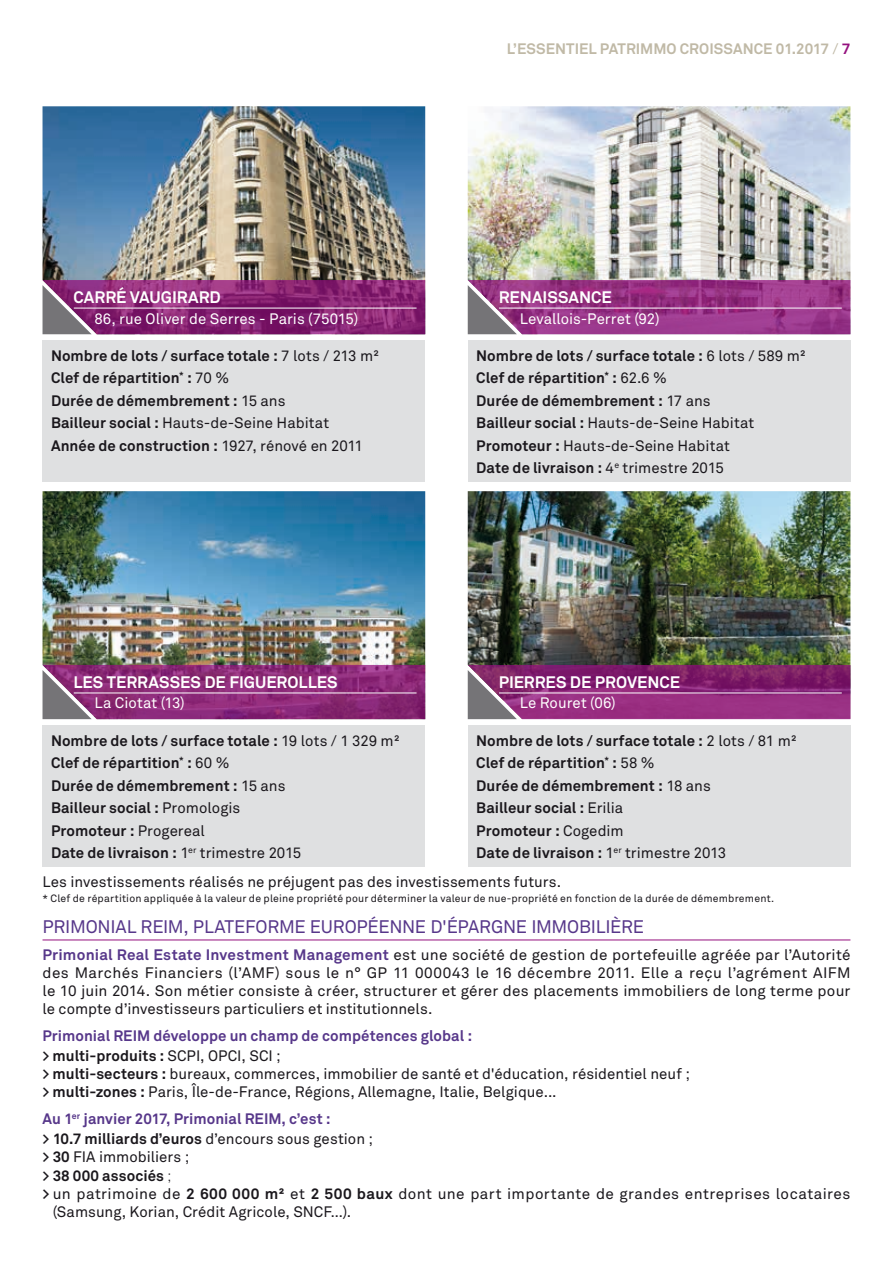
<style>
.page{position:relative;width:893px;height:1263px;background:#fff}
.page>*{position:absolute;margin:0;border:0;box-sizing:border-box;transform-origin:0 0}
.t1{font:18px "Akkurat";letter-spacing:-.015em;color:#57378a}
.t2{font:700 16.5px "Akkurat";color:#fff}
.t3{font:700 15px/22.5px "Akkurat";letter-spacing:.005em;color:#1a171c}
.t4{font:15px/18.1px "Akkurat";letter-spacing:.005em;color:#1a171c;text-align:justify}
.t5{font:700 15px/20.2px "Akkurat";color:#57378a}
.t6{font:15px "Akkurat";letter-spacing:.025em;color:#1a171c}
.t7{font:15px "Akkurat";letter-spacing:.005em;color:#fff}
.t8{font:700 15px "Akkurat";color:#c0b9a6}
.t9{font:10.5px "Akkurat";letter-spacing:.015em;color:#1a171c}
.s1{font-weight:400}
.s2{color:#94107e}
.s3{font-weight:700;color:#57378a}
.s4{color:#1a171c}
.s5{font-weight:400;color:#1a171c}
.s6{font-weight:700}
.s7{font-weight:300}
</style>
<div class="page">
<img style="left:43px;top:106px;width:382px;height:174px">
<svg style="left:43px;top:280px;width:382px;height:54px;background:#882c75"></svg>
<div style="left:43px;top:341px;width:382px;height:141px;background:#dfe0e1"></div>
<hr style="left:74px;top:308px;width:343px;height:1px;background:#fff">
<img style="left:468px;top:106px;width:382px;height:174px">
<svg style="left:468px;top:280px;width:382px;height:54px;background:#983c88"></svg>
<div style="left:468px;top:341px;width:382px;height:141px;background:#dfe0e1"></div>
<hr style="left:499px;top:308px;width:343px;height:1px;background:#fff">
<hr style="left:43px;top:939px;width:807px;height:1px;background:#94107e">
<img style="left:43px;top:491px;width:382px;height:174px">
<svg style="left:43px;top:665px;width:382px;height:54px;background:#8c327a"></svg>
<div style="left:43px;top:725px;width:382px;height:142px;background:#dfe0e1"></div>
<hr style="left:74px;top:693px;width:343px;height:1px;background:#fff">
<img style="left:468px;top:491px;width:382px;height:174px">
<svg style="left:468px;top:665px;width:382px;height:54px;background:#8c2f78"></svg>
<div style="left:468px;top:725px;width:382px;height:142px;background:#dfe0e1"></div>
<hr style="left:499px;top:693px;width:343px;height:1px;background:#fff">
<p class="t8" style="left:507px;top:39px;width:345px">L’ESSENTIEL PATRIMMO CROISSANCE 01.2017 <span class="s1">/</span> <span class="s2">7</span></p>
<p class="t2" style="left:74px;top:287px;width:149px">CARRÉ VAUGIRARD</p>
<p class="t7" style="left:95px;top:310px;width:265px">86, rue Oliver de Serres - Paris (75015)</p>
<p class="t3" style="left:51px;top:344px;width:330px">Nombre de lots / surface totale : <span class="s1">7 lots / 213 m²<br></span>Clef de répartition<sup>*</sup> : <span class="s1">70 %<br></span>Durée de démembrement : <span class="s1">15 ans<br></span>Bailleur social : <span class="s1">Hauts-de-Seine Habitat<br></span>Année de construction : <span class="s1">1927, rénové en 2011</span></p>
<p class="t2" style="left:499px;top:287px;width:115px">RENAISSANCE</p>
<p class="t7" style="left:520px;top:310px;width:141px">Levallois-Perret (92)</p>
<p class="t3" style="left:476px;top:344px;width:331px">Nombre de lots / surface totale : <span class="s1">6 lots / 589 m²<br></span>Clef de répartition<sup>*</sup> : <span class="s1">62.6 %<br></span>Durée de démembrement : <span class="s1">17 ans<br></span>Bailleur social : <span class="s1">Hauts-de-Seine Habitat </span>Promoteur : <span class="s1">Hauts-de-Seine Habitat<br></span>Date de livraison : <span class="s1">4</span><sup>e</sup> <span class="s1">trimestre 2015</span></p>
<p class="t2" style="left:74px;top:672px;width:266px">LES TERRASSES DE FIGUEROLLES</p>
<p class="t7" style="left:95px;top:694px;width:92px">La Ciotat (13)</p>
<p class="t3" style="left:51px;top:729px;width:350px">Nombre de lots / surface totale : <span class="s1">19 lots / 1 329 m²<br></span>Clef de répartition<sup>*</sup> : <span class="s1">60 %<br></span>Durée de démembrement : <span class="s1">15 ans<br></span>Bailleur social : <span class="s1">Promologis<br></span>Promoteur : <span class="s1">Progereal<br></span>Date de livraison : <span class="s1">1</span><sup>er</sup> <span class="s1">trimestre 2015</span></p>
<p class="t2" style="left:499px;top:672px;width:183px">PIERRES DE PROVENCE</p>
<p class="t7" style="left:520px;top:694px;width:98px">Le Rouret (06)</p>
<p class="t3" style="left:476px;top:729px;width:322px">Nombre de lots / surface totale : <span class="s1">2 lots / 81 m²<br></span>Clef de répartition<sup>*</sup> : <span class="s1">58 %<br></span>Durée de démembrement : <span class="s1">18 ans<br></span>Bailleur social : <span class="s1">Erilia<br></span>Promoteur : <span class="s1">Cogedim<br></span>Date de livraison : <span class="s1">1</span><sup>er</sup> <span class="s1">trimestre 2013</span></p>
<p class="t4" style="left:43px;top:873px;width:520px">Les investissements réalisés ne préjugent pas des investissements futurs.</p>
<p class="t9" style="left:43px;top:892px;width:733px">* Clef de répartition appliquée à la valeur de pleine propriété pour déterminer la valeur de nue-propriété en fonction de la durée de démembrement.</p>
<p class="t1" style="left:43px;top:916px;width:603px">PRIMONIAL REIM, PLATEFORME EUROPÉENNE D'ÉPARGNE IMMOBILIÈRE</p>
<p class="t4" style="left:43px;top:946px;width:809px"><span class="s3">Primonial Real Estate Investment Management</span> est une société de gestion de portefeuille agréée par l’Autorité des Marchés Financiers (l’AMF) sous le n° GP 11 000043 le 16 décembre 2011. Elle a reçu l’agrément AIFM le 10 juin 2014. Son métier consiste à créer, structurer et gérer des placements immobiliers de long terme pour le compte d’investisseurs particuliers et institutionnels.</p>
<p class="t5" style="left:43px;top:1025px;width:431px">Primonial REIM développe un champ de compétences global : <span class="s4">&gt; multi-produits :</span> <span class="s5">SCPI, OPCI, SCI ;</span></p>
<p class="t4" style="left:43px;top:1065px;width:649px"><span class="s6">&gt; multi-secteurs :</span> bureaux, commerces, immobilier de santé et d'éducation, résidentiel neuf ; <span class="s6">&gt; multi-zones :</span> Paris, Île-de-France, Régions, Allemagne, Italie, Belgique...</p>
<p class="t5" style="left:43px;top:1109px;width:332px">Au 1<sup>er</sup> janvier 2017, Primonial REIM, c’est :<br><span class="s4">&gt; 10.7 milliards d’euros</span> <span class="s5">d’encours sous gestion ;</span></p>
<p class="t4" style="left:43px;top:1148px;width:148px"><span class="s6">&gt; 30</span> FIA immobiliers ;</p>
<p class="t3" style="left:43px;top:1164px;width:131px">&gt; 38 000 associés <span class="s7">;</span></p>
<p class="t6" style="left:43px;top:1185px;width:809px"><span class="s6">&gt;</span> un patrimoine de <span class="s6">2 600 000 m²</span> et <span class="s6">2 500 baux</span> dont une part importante de grandes entreprises locataires</p>
<p class="t4" style="left:53px;top:1203px;width:300px">(Samsung, Korian, Crédit Agricole, SNCF…).</p>
</div>
